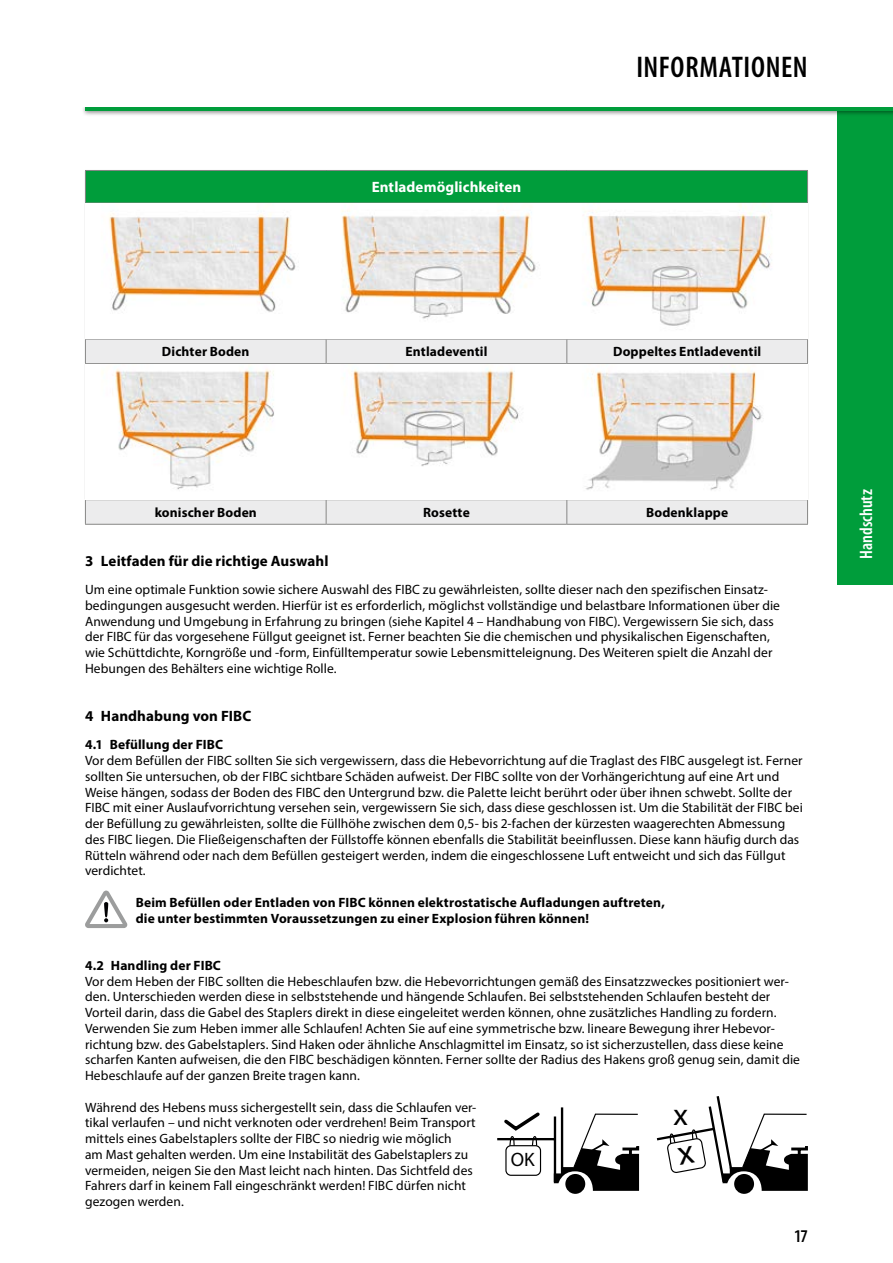
<style>
.page{position:relative;width:893px;height:1263px;background:#fff}
.page>*{position:absolute;margin:0;border:0;box-sizing:border-box;transform-origin:0 0}
.t1{font:31.35px "Myriad Pro";color:#000}
.t2{font:600 condensed 30px "Myriad Pro";letter-spacing:.02em;color:#000}
.t3{font:19.5px "Myriad Pro";color:#000}
.t4{font:600 condensed 18px "Myriad Pro";color:#fff}
.t5{font:600 condensed 18px "Myriad Pro";color:#000}
.t6{font:700 15px "Myriad Pro";letter-spacing:.005em;color:#000}
.t7{font:700 15px "Myriad Pro";letter-spacing:.005em;color:#fff}
.t8{font:13.5px/15.8px "Myriad Pro";letter-spacing:.005em;color:#000}
.t9{font:700 13.5px/15.8px "Myriad Pro";letter-spacing:.01em;color:#000}
</style>
<div class="page">
<svg style="left:85px;top:890px;width:42px;height:38px"></svg>
<div style="left:85px;top:170px;width:722px;height:33px;background:#009d3b"></div>
<div style="left:86px;top:340px;width:721px;height:184px;background:#ececed"></div>
<hr style="left:807px;top:171px;width:1px;height:32px;background:#878786">
<hr style="left:85px;top:203px;width:1px;height:136px;background:#878786">
<hr style="left:807px;top:203px;width:1px;height:136px;background:#878786">
<svg style="left:85px;top:340px;width:1px;height:23px"></svg>
<svg style="left:807px;top:340px;width:1px;height:23px"></svg>
<hr style="left:85px;top:364px;width:1px;height:135px;background:#878786">
<hr style="left:807px;top:364px;width:1px;height:135px;background:#878786">
<svg style="left:85px;top:500px;width:1px;height:24px"></svg>
<svg style="left:807px;top:500px;width:1px;height:24px"></svg>
<hr style="left:85px;top:524px;width:241px;height:1px;background:#878786">
<hr style="left:326px;top:524px;width:241px;height:1px;background:#878786">
<hr style="left:567px;top:524px;width:241px;height:1px;background:#878786">
<hr style="left:85px;top:363px;width:241px;height:1px;background:#878786">
<hr style="left:326px;top:363px;width:241px;height:1px;background:#878786">
<hr style="left:567px;top:363px;width:241px;height:1px;background:#878786">
<hr style="left:85px;top:339px;width:241px;height:1px;background:#878786">
<hr style="left:326px;top:339px;width:241px;height:1px;background:#878786">
<svg style="left:326px;top:339px;width:1px;height:24px"></svg>
<hr style="left:567px;top:339px;width:241px;height:1px;background:#878786">
<svg style="left:566px;top:339px;width:1px;height:24px"></svg>
<hr style="left:85px;top:499px;width:241px;height:1px;background:#878786">
<hr style="left:326px;top:499px;width:241px;height:1px;background:#878786">
<svg style="left:326px;top:500px;width:1px;height:24px"></svg>
<hr style="left:567px;top:499px;width:241px;height:1px;background:#878786">
<svg style="left:566px;top:500px;width:1px;height:24px"></svg>
<hr style="left:85px;top:170px;width:241px;height:1px;background:#878786">
<hr style="left:85px;top:171px;width:1px;height:32px;background:#878786">
<hr style="left:326px;top:170px;width:241px;height:1px;background:#878786">
<hr style="left:567px;top:170px;width:241px;height:1px;background:#878786">
<img style="left:109px;top:203px;width:663px;height:123px">
<img style="left:86px;top:364px;width:721px;height:135px">
<svg style="left:565px;top:1174px;width:20px;height:20px"></svg>
<div style="left:505px;top:1145px;width:36px;height:31px;border:1px solid #000;border-radius:5px"></div>
<hr style="left:497px;top:1138px;width:58px;height:2px;background:#000">
<hr style="left:561px;top:1107px;width:2px;height:67px;background:#000">
<svg style="left:554px;top:1113px;width:86px;height:78px"></svg>
<svg style="left:501px;top:1112px;width:42px;height:35px"></svg>
<svg style="left:734px;top:1174px;width:20px;height:20px"></svg>
<div style="left:838px;top:108px;width:55px;height:476px;background:#009d3b"></div>
<div style="left:81px;top:103px;width:812px;height:14px;background:#000;opacity:.5"></div>
<hr style="left:85px;top:107px;width:808px;height:4px;background:#009d3b">
<div style="left:0;top:98px;width:893px;height:9px;background:#fff"></div>
<svg style="left:656px;top:1096px;width:152px;height:95px"></svg>
<p class="t7" style="left:372px;top:177px;width:151px">Entlademöglichkeiten</p>
<h2 class="t2" style="left:636px;top:50px;width:173px">INFORMATIONEN</h2>
<p class="t9" style="left:162px;top:344px;width:89px">Dichter Boden</p>
<p class="t9" style="left:405px;top:344px;width:83px">Entladeventil</p>
<p class="t9" style="left:613px;top:344px;width:150px">Doppeltes Entladeventil</p>
<p class="t9" style="left:155px;top:504px;width:104px">konischer Boden</p>
<p class="t9" style="left:423px;top:504px;width:48px">Rosette</p>
<p class="t9" style="left:646px;top:504px;width:84px">Bodenklappe</p>
<p class="t6" style="left:85px;top:551px;width:245px">3 Leitfaden für die richtige Auswahl</p>
<p class="t8" style="left:85px;top:581px;width:696px">Um eine optimale Funktion sowie sichere Auswahl des FIBC zu gewährleisten, sollte dieser nach den spezifischen Einsatz&shy;bedingungen ausgesucht werden. Hierfür ist es erforderlich, möglichst vollständige und belastbare Informationen über die Anwendung und Umgebung in Erfahrung zu bringen (siehe Kapitel 4 – Handhabung von FIBC). Vergewissern Sie sich, dass der FIBC für das vorgesehene Füllgut geeignet ist. Ferner beachten Sie die chemischen und physikalischen Eigenschaften, wie Schüttdichte, Korngröße und -form, Einfülltemperatur sowie Lebensmitteleignung. Des Weiteren spielt die Anzahl der Hebungen des Behälters eine wichtige Rolle.</p>
<p class="t6" style="left:85px;top:706px;width:168px">4 Handhabung von FIBC</p>
<p class="t9" style="left:85px;top:736px;width:140px">4.1 Befüllung der FIBC</p>
<p class="t8" style="left:85px;top:752px;width:719px">Vor dem Befüllen der FIBC sollten Sie sich vergewissern, dass die Hebevorrichtung auf die Traglast des FIBC ausgelegt ist. Ferner sollten Sie untersuchen, ob der FIBC sichtbare Schäden aufweist. Der FIBC sollte von der Vorhängerichtung auf eine Art und Weise hängen, sodass der Boden des FIBC den Untergrund bzw. die Palette leicht berührt oder über ihnen schwebt. Sollte der FIBC mit einer Auslaufvorrichtung versehen sein, vergewissern Sie sich, dass diese geschlossen ist. Um die Stabilität der FIBC bei der Befüllung zu gewährleisten, sollte die Füllhöhe zwischen dem 0,5- bis 2-fachen der kürzesten waagerechten Abmessung des FIBC liegen. Die Fließeigenschaften der Füllstoffe können ebenfalls die Stabilität beeinflussen. Diese kann häufig durch das Rütteln während oder nach dem Befüllen gesteigert werden, indem die eingeschlossene Luft entweicht und sich das Füllgut verdichtet.</p>
<p class="t9" style="left:136px;top:894px;width:531px">Beim Befüllen oder Entladen von FIBC können elektrostatische Aufladungen auftreten, die unter bestimmten Voraussetzungen zu einer Explosion führen können!</p>
<p class="t9" style="left:85px;top:957px;width:137px">4.2 Handling der FIBC</p>
<p class="t8" style="left:85px;top:973px;width:716px">Vor dem Heben der FIBC sollten die Hebeschlaufen bzw. die Hebevorrichtungen gemäß des Einsatzzweckes positioniert wer&shy;den. Unterschieden werden diese in selbststehende und hängende Schlaufen. Bei selbststehenden Schlaufen besteht der Vorteil darin, dass die Gabel des Staplers direkt in diese eingeleitet werden können, ohne zusätzliches Handling zu fordern.<br>Verwenden Sie zum Heben immer alle Schlaufen! Achten Sie auf eine symmetrische bzw. lineare Bewegung ihrer Hebevor&shy;richtung bzw. des Gabelstaplers. Sind Haken oder ähnliche Anschlagmittel im Einsatz, so ist sicherzustellen, dass diese keine scharfen Kanten aufweisen, die den FIBC beschädigen könnten. Ferner sollte der Radius des Hakens groß genug sein, damit die Hebeschlaufe auf der ganzen Breite tragen kann.</p>
<p class="t8" style="left:85px;top:1099px;width:393px">Während des Hebens muss sichergestellt sein, dass die Schlaufen ver&shy;tikal verlaufen – und nicht verknoten oder verdrehen! Beim Transport mittels eines Gabelstaplers sollte der FIBC so niedrig wie möglich<br>am Mast gehalten werden. Um eine Instabilität des Gabelstaplers zu vermeiden, neigen Sie den Mast leicht nach hinten. Das Sichtfeld des Fahrers darf in keinem Fall eingeschränkt werden! FIBC dürfen nicht gezogen werden.</p>
<h1 class="t1" style="left:674px;top:1095px;width:16px">x</h1>
<h3 class="t3" style="left:511px;top:1148px;width:25px">OK</h3>
<h3 class="t5" style="left:794px;top:1226px;width:15px">17</h3>
<h3 class="t4" style="left:856px;top:559px;width:71px;rotate:-90deg">Handschutz</h3>
</div>
